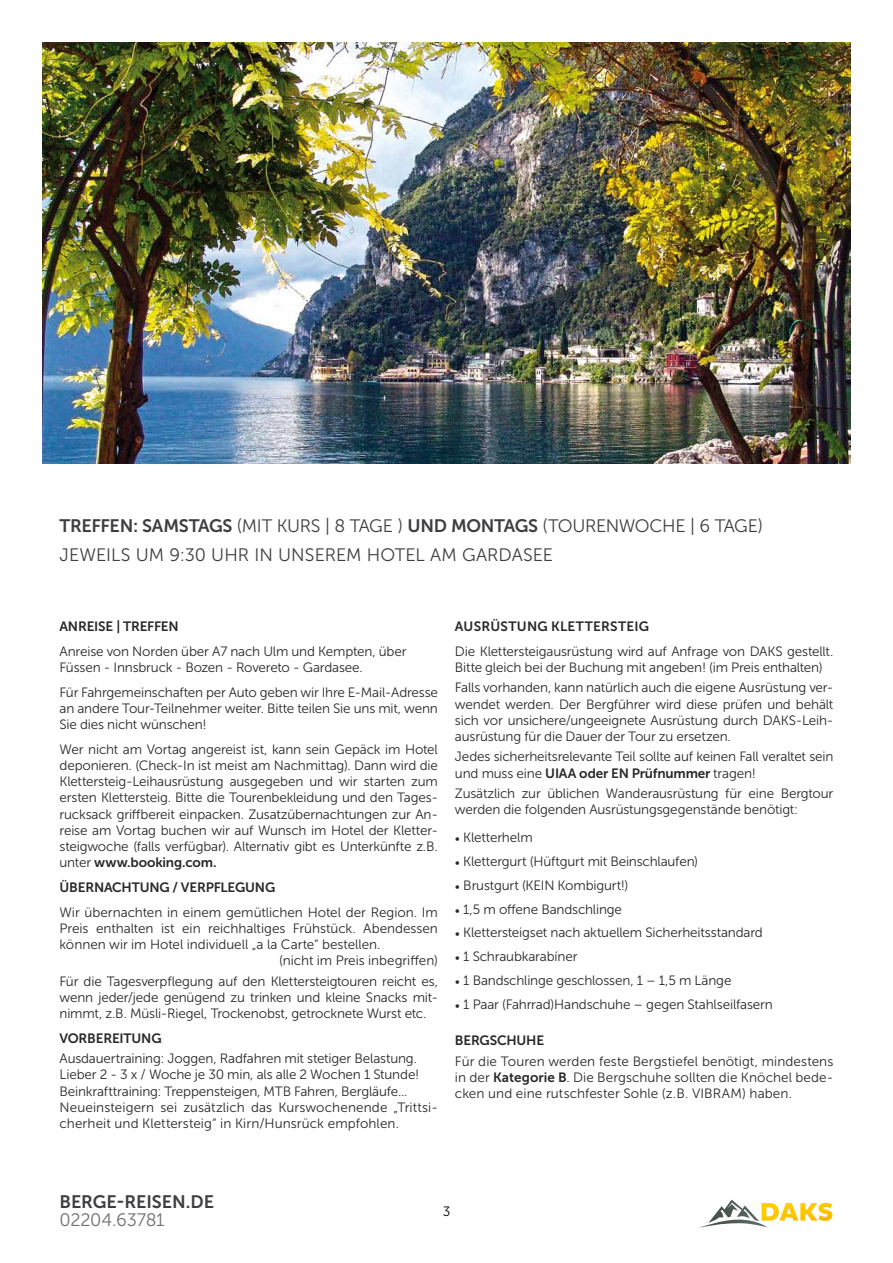
<style>
.page{position:relative;width:893px;height:1263px;background:#fff}
.page>*{position:absolute;margin:0;border:0;box-sizing:border-box;transform-origin:0 0}
.t1{font:18px "Museo Sans 300";letter-spacing:-.015em;color:#3e3d40}
.t2{font:18px "Museo Sans 700";letter-spacing:-.01em;color:#3e3d40}
.t3{font:18px "Museo Sans 300";letter-spacing:-.015em;color:#707172}
.t4{font:13.5px/16.2px "Museo Sans 300";letter-spacing:-.01em;color:#282829;text-align:justify}
.t5{font:13.5px/24.8px "Museo Sans 700";letter-spacing:-.01em;color:#282829}
.t6{font:13.5px "Museo Sans 700";letter-spacing:.015em;color:#282829}
.t7{font:13.5px "Museo Sans 300";color:#000}
.s1{font-family:"Museo Sans 300"}
.s2{font-family:"Museo Sans 700"}
.s3{font-family:"Minion Pro"}
</style>
<div class="page">
<svg style="left:699px;top:1199px;width:133px;height:29px"></svg>
<img style="left:43px;top:43px;width:807px;height:420px">
<h1 class="t2" style="left:60px;top:516px;width:229px">TREFFEN: SAMSTAGS <span class="s1">(m it kurs</span></h1>
<h1 class="t1" style="left:325px;top:516px;width:46px">| 8 Tage</h1>
<h1 class="t1" style="left:398px;top:516px;width:339px">) <span class="s2">UN D MONTAGS</span> (TOURENWOCHE | 6 Tage</h1>
<h1 class="t1" style="left:758px;top:516px;width:7px">)</h1>
<h1 class="t1" style="left:59px;top:545px;width:23px">Jewe</h1>
<h1 class="t1" style="left:106px;top:545px;width:185px">ils UM 9:30 UHR IN unserem</h1>
<h1 class="t1" style="left:367px;top:545px;width:26px">Hotel</h1>
<h1 class="t1" style="left:430px;top:545px;width:58px">am Gardasee</h1>
<p class="t5" style="left:60px;top:614px;width:9px">ANREISE</p>
<p class="t5" style="left:116px;top:614px;width:54px">| TREFFEN</p>
<p class="t4" style="left:60px;top:643px;width:348px">Anreise von Norden über A7 nach Ulm und Kempten, über<br>Füssen - I nnsbruck - Bozen - Rovereto - Gardasee.</p>
<p class="t4" style="left:60px;top:684px;width:380px">Für Fahrgemeinschaften per Auto geben wir I hre E-Mail-Adresse an andere Tour-Teilnehmer weiter. Bitte teilen Sie uns mit, wenn Sie dies nicht wünschen!</p>
<p class="t4" style="left:60px;top:741px;width:380px">Wer nicht am Vortag angereist ist, kann sein Gepäck im Hotel deponieren. (Check-I n ist meist am Nachmittag). Dann wird die Klettersteig-Leihausrüstung ausgegeben und wir starten zum ersten Klettersteig. Bitte die Tourenbekleidung und den Tages&shy;rucksack griffbereit einpacken. Zusatzübernachtungen zur An&shy;reise am Vortag buchen wir auf Wunsch im Hotel der Kletter&shy;steigwoche (falls verfügbar). Alternativ gibt es Unterkünfte z.B.</p>
<p class="t5" style="left:60px;top:850px;width:158px"><span class="s1">unter</span> WWW.BOOKING.COM.<br>ÜBERN</p>
<p class="t5" style="left:104px;top:875px;width:162px">ACHTUNG / VERPFLEGUNG</p>
<p class="t4" style="left:60px;top:904px;width:380px">Wir übernachten in einem gemütlichen Hotel der Region. I m</p>
<p class="t4" style="left:60px;top:920px;width:380px">Preis enthalten ist ein reichhaltiges Frühstück. Abendessen</p>
<p class="t4" style="left:60px;top:936px;width:322px">können wir im Hotel individuell „a la Carte“ bestellen.</p>
<p class="t4" style="left:279px;top:952px;width:160px">(nicht im Preis inbegriffen)</p>
<p class="t4" style="left:60px;top:973px;width:380px">Für die Tagesverpflegung auf den Klettersteigtouren reicht es, wenn jeder/jede genügend zu trinken und kleine Snacks mit&shy;nimmt, z.B. Müsli-Riegel, Trockenobst, getrocknete Wurst etc.</p>
<p class="t5" style="left:60px;top:1026px;width:28px">VORBEREI</p>
<p class="t5" style="left:124px;top:1026px;width:28px">TUNG</p>
<p class="t4" style="left:60px;top:1050px;width:380px;text-align:left">Ausdauertraining: Joggen, Radfahren mit stetiger Belastung.<br>Lieber 2 - 3 x / Woche je 30 min, als alle 2 Wochen 1 Stunde!<br>Beinkrafttraining: Treppensteigen, MTB Fahren, Bergläufe...<br>Neueinsteigern sei zusätzlich das Kurswochenende „Trittsi&shy;cherheit und Klettersteig“ in Kirn/Hunsrück empfohlen.</p>
<p class="t6" style="left:455px;top:619px;width:147px">AUSRÜSTUNG KLETTERS</p>
<p class="t5" style="left:618px;top:614px;width:17px">TEIG</p>
<p class="t4" style="left:455px;top:643px;width:380px">Die Klettersteigausrüstung wird auf Anfrage von DAKS gestellt.<br>Bitte gleich bei der Buchung mit angeben! (im Preis enthalten)</p>
<p class="t4" style="left:455px;top:680px;width:380px">Falls vorhanden, kann natürlich auch die eigene Ausrüstung ver&shy;wendet werden. Der Bergführer wird diese prüfen und behält sich vor unsichere/ungeeignete Ausrüstung durch DAKS-Leih&shy;ausrüstung für die Dauer der Tour zu ersetzen.</p>
<p class="t4" style="left:455px;top:749px;width:380px">Jedes sicherheitsrelevante Teil sollte auf keinen Fall veraltet sein</p>
<p class="t5" style="left:455px;top:760px;width:302px"><span class="s1">und muss eine</span> U IAA ODER EN PRÜFNUMMER <span class="s1">tragen!</span></p>
<p class="t4" style="left:455px;top:785px;width:380px">Zusätzlich zur üblichen Wanderausrüstung für eine Bergtour werden die folgenden Ausrüstungsgegenstände benötigt:</p>
<p class="t4" style="left:455px;top:830px;width:79px"><span class="s3">•</span> Kletterhelm</p>
<p class="t4" style="left:455px;top:853px;width:245px"><span class="s3">•</span> Klettergurt (Hüftgurt mit Beinschlaufen)</p>
<p class="t4" style="left:455px;top:877px;width:175px"><span class="s3">•</span> Brustgurt (KEIN Kombigurt!)</p>
<p class="t4" style="left:455px;top:901px;width:169px"><span class="s3">•</span> 1,5 m offene Bandschlinge</p>
<p class="t4" style="left:455px;top:925px;width:309px"><span class="s3">•</span> Klettersteigset nach aktuellem Sicherheitsstandard</p>
<p class="t4" style="left:455px;top:948px;width:124px"><span class="s3">•</span> 1 Schraubkarabíner</p>
<p class="t4" style="left:455px;top:972px;width:278px"><span class="s3">•</span> 1 Bandschlinge geschlossen, 1 – 1,5 m Länge</p>
<p class="t4" style="left:455px;top:996px;width:319px"><span class="s3">•</span> 1 Paar (Fahrrad)Handschuhe – gegen Stahlseilfasern</p>
<p class="t5" style="left:455px;top:1028px;width:18px">BERGS</p>
<p class="t5" style="left:497px;top:1028px;width:47px">CHUHE</p>
<p class="t4" style="left:455px;top:1053px;width:380px">Für die Touren werden feste Bergstiefel benötigt, mindestens in der <span class="s2">KATEGORIE B</span>. Die Bergschuhe sollten die Knöchel bede&shy;cken und eine rutschfester Sohle (z.B. VI BRAM) haben.</p>
<h1 class="t2" style="left:60px;top:1192px;width:154px">BERGE-REISEN.DE</h1>
<h1 class="t3" style="left:60px;top:1210px;width:107px">02204.63781</h1>
<p class="t7" style="left:443px;top:1204px;width:9px">3</p>
</div>
